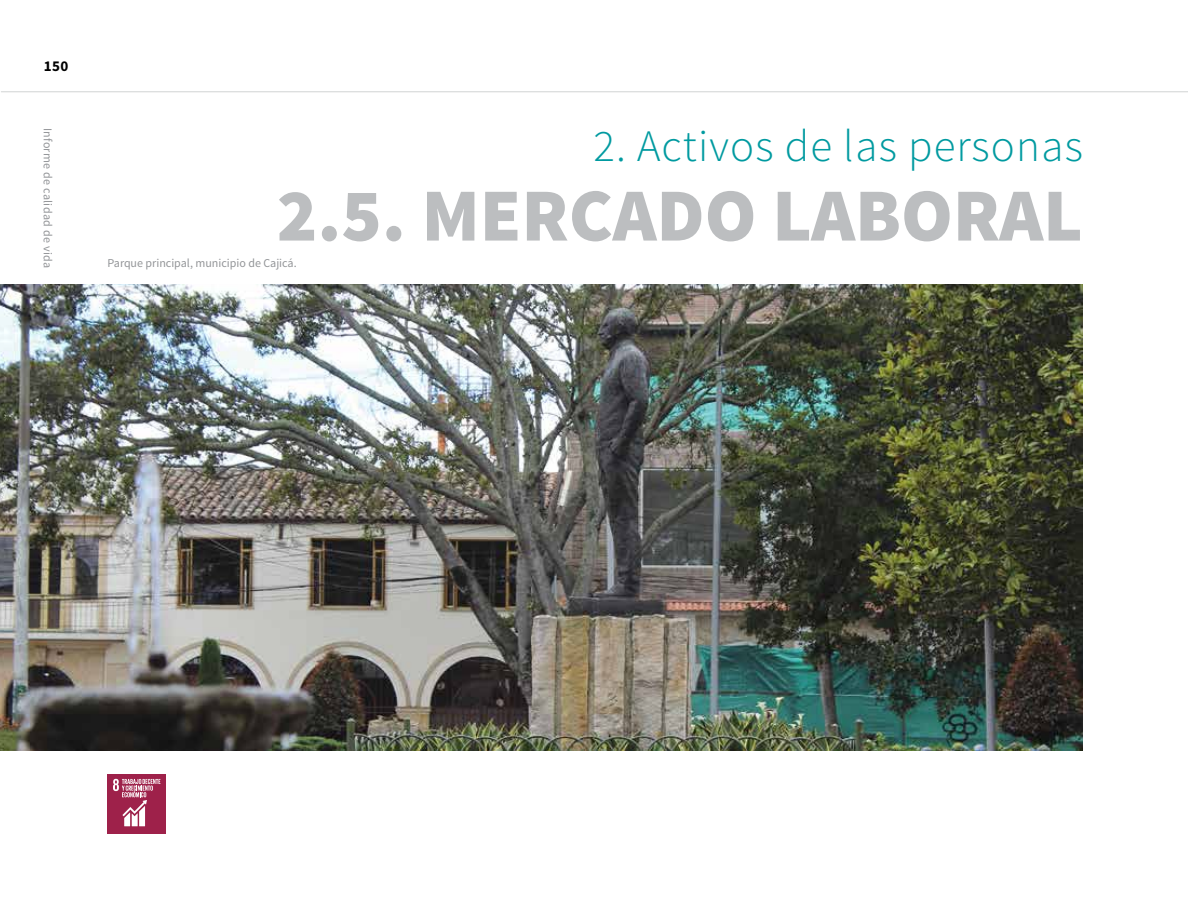
<style>
.page{position:relative;width:1188px;height:918px;background:#fff}
.page>*{position:absolute;margin:0;border:0;box-sizing:border-box;transform-origin:0 0}
.t1{font:900 75px "Source Sans Pro";color:#bcbec0}
.t2{font:300 45px "Source Sans Pro";letter-spacing:.025em;color:#009aa0}
.t3{font:700 15px "Source Sans Pro";color:#000}
.t4{font:12px "Source Sans Pro";color:#939598}
.t5{font:12px "Source Sans Pro";letter-spacing:.025em;color:#939598}
</style>
<div class="page">
<hr style="left:1px;top:91px;width:1187px;height:1px;background:#d1d3d4">
<img style="left:0;top:284px;width:1083px;height:466px">
<div style="left:108px;top:774px;width:58px;height:59px;background:#9e214a"></div>
<svg style="left:113px;top:779px;width:47px;height:47px"></svg>
<p class="t3" style="left:44px;top:57px;width:26px">150</p>
<p class="t5" style="left:55px;top:128px;width:142px;rotate:90deg">Informe de calidad de vida</p>
<h2 class="t2" style="left:593px;top:119px;width:491px">2. Activos de las personas</h2>
<h1 class="t1" style="left:277px;top:167px;width:808px">2.5. MERCADO LABORAL</h1>
<p class="t4" style="left:108px;top:255px;width:191px">Parque principal, municipio de Cajicá.</p>
</div>
